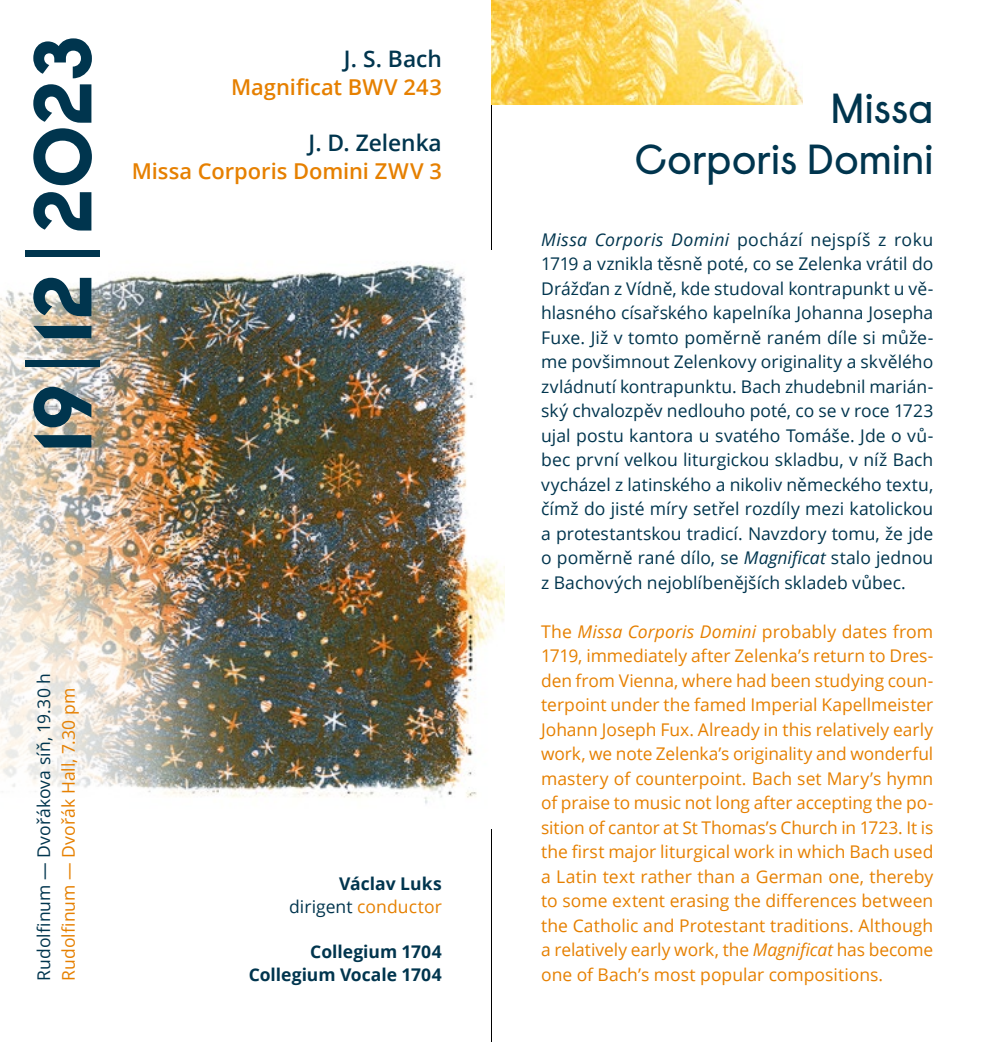
<style>
.page{position:relative;width:983px;height:1042px;background:#fff}
.page>*{position:absolute;margin:0;border:0;box-sizing:border-box;transform-origin:0 0}
.t1{font:800 82.25px "Raisonneuprava";letter-spacing:-.02em;color:#00354e}
.t2{font:42px/50.4px "Raisonneuprava";color:#00354e;text-align:right}
.t3{font:600 22.75px "Open Sans";color:#00354e}
.t4{font:600 21.88px "Open Sans";color:#e68000}
.t5{font:17.5px/24.5px "Open Sans";color:#e68000;text-align:justify}
.t6{font:17.5px/24.5px "Open Sans";color:#00354e;text-align:justify}
.t7{font:700 17.5px/22.8px "Open Sans";color:#00354e;text-align:right}
.s1{font-weight:400}
.s2{font-weight:400;color:#e68000}
.s3{font-style:italic}
</style>
<div class="page">
<hr style="left:491px;top:0;width:1px;height:1042px;background:#000">
<img style="left:491px;top:0;width:311px;height:104px">
<img style="left:0;top:251px;width:505px;height:577px">
<div style="left:0;top:462px;width:294px;height:580px;background:#fff;opacity:.75"></div>
<h1 class="t1" style="left:6px;top:453px;width:420px;rotate:-90deg">19<span class="s1">|</span>12<span class="s1">|</span>2023</h1>
<h3 class="t3" style="left:344px;top:43px;width:99px">J. S. Bach</h3>
<p class="t4" style="left:231px;top:72px;width:212px">Magnificat BWV 243</p>
<h3 class="t3" style="left:308px;top:127px;width:135px">J. D. Zelenka</h3>
<p class="t4" style="left:132px;top:156px;width:311px">Missa Corporis Domini ZWV 3</p>
<p class="t6" style="left:31px;top:981px;width:309px;rotate:-90deg">Rudolfinum — Dvořákova síň, 19.30 h</p>
<p class="t5" style="left:56px;top:981px;width:294px;rotate:-90deg">Rudolfinum — Dvořák Hall, 7.30 pm</p>
<p class="t7" style="left:289px;top:871px;width:154px">Václav Luks <span class="s1">dirigent</span> <span class="s2">conductor</span></p>
<p class="t7" style="left:248px;top:940px;width:195px">Collegium 1704<br>Collegium Vocale 1704</p>
<h2 class="t2" style="left:634px;top:83px;width:300px">Missa<br>Corporis Domini</h2>
<p class="t6" style="left:541px;top:227px;width:393px"><span class="s3">Missa Corporis Domini</span> pochází nejspíš z roku 1719 a vznikla těsně poté, co se Zelenka vrátil do Drážďan z Vídně, kde studoval kontrapunkt u vě&shy;hlasného císařského kapelníka Johanna Josepha Fuxe. Již v tomto poměrně raném díle si může&shy;me povšimnout Zelenkovy originality a skvělého zvládnutí kontrapunktu. Bach zhudebnil marián&shy;ský chvalozpěv nedlouho poté, co se v roce 1723 ujal postu kantora u svatého Tomáše. Jde o vů&shy;bec první velkou liturgickou skladbu, v níž Bach vycházel z latinského a nikoliv německého textu, čímž do jisté míry setřel rozdíly mezi katolickou a protestantskou tradicí. Navzdory tomu, že jde o poměrně rané dílo, se <span class="s3">Magnificat</span> stalo jednou z Bachových nejoblíbenějších skladeb vůbec.</p>
<p class="t5" style="left:541px;top:619px;width:393px">The <span class="s3">Missa Corporis Domini</span> probably dates from 1719, immediately after Zelenka’s return to Dres&shy;den from Vienna, where had been studying coun&shy;terpoint under the famed Imperial Kapellmeister Johann Joseph Fux. Already in this relatively early work, we note Zelenka’s originality and wonderful mastery of counterpoint. Bach set Mary’s hymn of praise to music not long after accepting the po&shy;sition of cantor at St Thomas’s Church in 1723. It is the first major liturgical work in which Bach used a Latin text rather than a German one, thereby to some extent erasing the differences between the Catholic and Protestant traditions. Although a relatively early work, the <span class="s3">Magnificat</span> has become</p>
<p class="t5" style="left:541px;top:962px;width:343px">one of Bach’s most popular compositions.</p>
</div>
